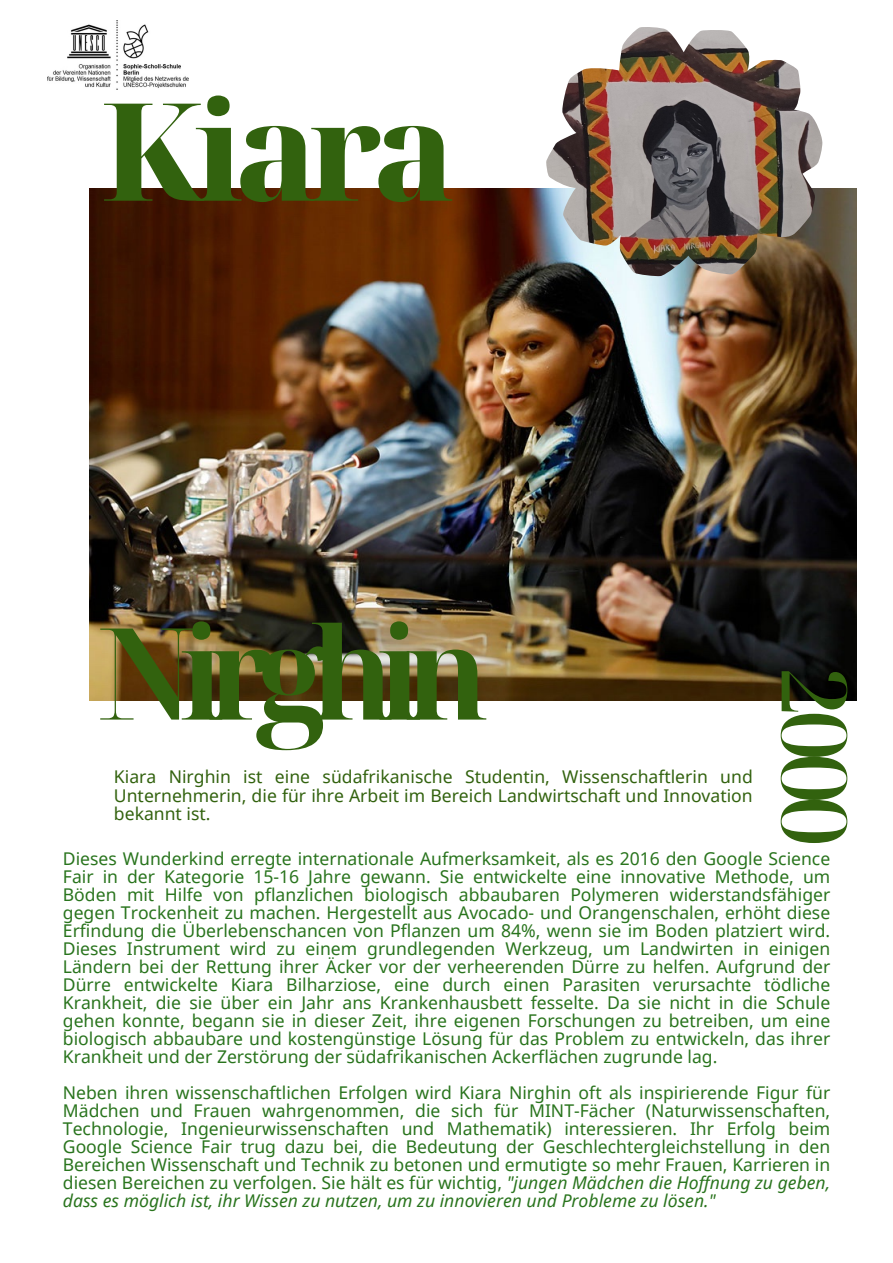
<style>
.page{position:relative;width:893px;height:1263px;background:#fff}
.page>*{position:absolute;margin:0;border:0;box-sizing:border-box;transform-origin:0 0}
.t1{font:800 135.9px "Noto Serif Display";letter-spacing:-.07em;color:#32620e}
.t2{font:700 127.5px "Noto Serif Display";letter-spacing:-.14em;color:#32620e}
.t3{font:500 90.82px "Noto Serif Display";color:#32620e}
.t4{font:17.55px/18px "Noto Sans";color:#29741d;text-align:justify}
.t5{font:17.55px/18.6px "Noto Sans";color:#32620e;text-align:justify}
.s1{font-style:italic}
</style>
<div class="page">
<img style="left:48px;top:20px;width:140px;height:69px">
<img style="left:89px;top:189px;width:767px;height:511px">
<img style="left:546px;top:27px;width:276px;height:249px">
<h1 class="t1" style="left:101px;top:56px;width:357px">Kiara</h1>
<h2 class="t2" style="left:97px;top:583px;width:394px">Nirghin</h2>
<p class="t5" style="left:114px;top:767px;width:640px">Kiara Nirghin ist eine südafrikanische Studentin, Wissenschaftlerin und Unternehmerin, die für ihre Arbeit im Bereich Landwirtschaft und Innovation bekannt ist.</p>
<p class="t4" style="left:63px;top:849px;width:769px">Dieses Wunderkind erregte internationale Aufmerksamkeit, als es 2016 den Google Science Fair in der Kategorie 15-16 Jahre gewann. Sie entwickelte eine innovative Methode, um Böden mit Hilfe von pflanzlichen biologisch abbaubaren Polymeren widerstandsfähiger gegen Trockenheit zu machen. Hergestellt aus Avocado- und Orangenschalen, erhöht diese Erfindung die Überlebenschancen von Pflanzen um 84%, wenn sie im Boden platziert wird.<br>Dieses Instrument wird zu einem grundlegenden Werkzeug, um Landwirten in einigen Ländern bei der Rettung ihrer Äcker vor der verheerenden Dürre zu helfen. Aufgrund der Dürre entwickelte Kiara Bilharziose, eine durch einen Parasiten verursachte tödliche Krankheit, die sie über ein Jahr ans Krankenhausbett fesselte. Da sie nicht in die Schule gehen konnte, begann sie in dieser Zeit, ihre eigenen Forschungen zu betreiben, um eine biologisch abbaubare und kostengünstige Lösung für das Problem zu entwickeln, das ihrer Krankheit und der Zerstörung der südafrikanischen Ackerflächen zugrunde lag.</p>
<p class="t4" style="left:63px;top:1083px;width:769px">Neben ihren wissenschaftlichen Erfolgen wird Kiara Nirghin oft als inspirierende Figur für Mädchen und Frauen wahrgenommen, die sich für MINT-Fächer (Naturwissenschaften, Technologie, Ingenieurwissenschaften und Mathematik) interessieren. Ihr Erfolg beim Google Science Fair trug dazu bei, die Bedeutung der Geschlechtergleichstellung in den Bereichen Wissenschaft und Technik zu betonen und ermutigte so mehr Frauen, Karrieren in diesen Bereichen zu verfolgen. Sie hält es für wichtig, <span class="s1">"jungen Mädchen die Hoffnung zu geben, dass es möglich ist, ihr Wissen zu nutzen, um zu innovieren und Probleme zu lösen."</span></p>
<h3 class="t3" style="left:878px;top:667px;width:181px;rotate:90deg">2000</h3>
</div>
